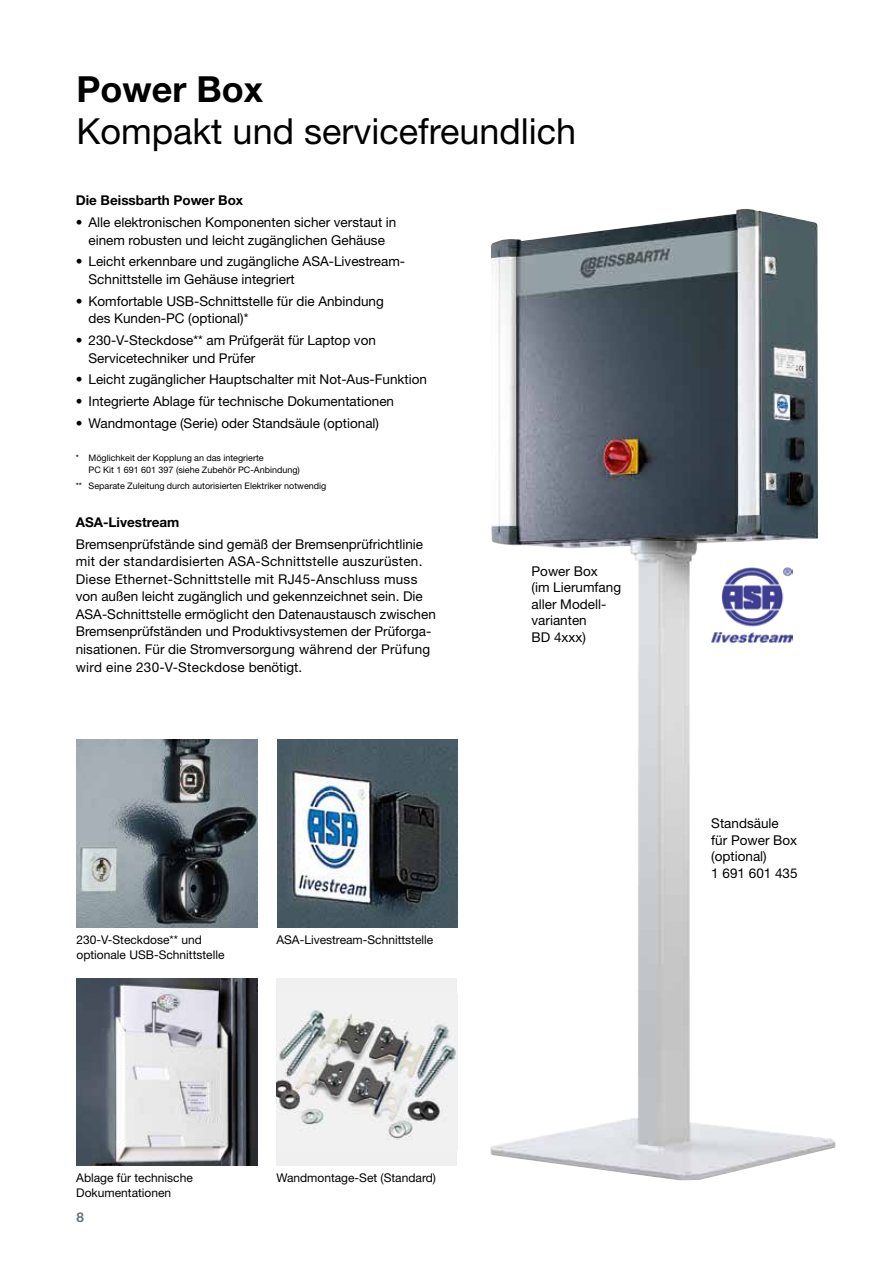
<style>
.page{position:relative;width:893px;height:1263px;background:#fff}
.page>*{position:absolute;margin:0;border:0;box-sizing:border-box;transform-origin:0 0}
.t1{font:36px "Helvetica Neue LT Pro";color:#000}
.t2{font:700 36px "Helvetica Neue LT Pro";color:#000}
.t3{font:13.5px/17.5px "Helvetica Neue LT Pro";color:#000}
.t4{font:700 13.5px "Helvetica Neue LT Pro";color:#000}
.t5{font:700 13.5px "Helvetica Neue LT Pro";color:#68757d}
.t6{font:12px/15px "Helvetica Neue LT Pro";color:#000}
.t7{font:9px/12px "Helvetica Neue LT Pro";color:#000}
</style>
<div class="page">
<img style="left:490px;top:209px;width:345px;height:971px">
<img style="left:277px;top:740px;width:181px;height:187px">
<img style="left:77px;top:978px;width:180px;height:187px">
<div style="left:276px;top:978px;width:181px;height:187px;background:#f0f0f0"></div>
<img style="left:276px;top:1010px;width:180px;height:130px">
<img style="left:711px;top:566px;width:81px;height:77px">
<img style="left:77px;top:740px;width:180px;height:187px">
<h1 class="t2" style="left:77px;top:67px;width:188px">Power Box</h1>
<h1 class="t1" style="left:77px;top:109px;width:501px">Kompakt und servicefreundlich</h1>
<p class="t4" style="left:76px;top:192px;width:169px">Die Beissbarth Power Box</p>
<p class="t3" style="left:76px;top:213px;width:322px;text-align:center">• Alle elektronischen Komponenten sicher verstaut in einem robusten und leicht zugänglichen Gehäuse</p>
<p class="t3" style="left:89px;top:252px;width:318px;text-indent:-13px">• Leicht erkennbare und zugängliche ASA-Livestream-<br>Schnittstelle im Gehäuse integriert</p>
<p class="t3" style="left:89px;top:292px;width:297px;text-indent:-13px">• Komfortable USB-Schnittstelle für die Anbindung des Kunden-PC (optional)*</p>
<p class="t3" style="left:89px;top:331px;width:289px;text-indent:-13px">• 230-V-Steckdose** am Prüfgerät für Laptop von<br>Servicetechniker und Prüfer</p>
<p class="t3" style="left:76px;top:371px;width:353px">• Leicht zugänglicher Hauptschalter mit Not-Aus-Funktion</p>
<p class="t3" style="left:76px;top:392px;width:320px">• Integrierte Ablage für technische Dokumentationen</p>
<p class="t3" style="left:76px;top:414px;width:305px">• Wandmontage (Serie) oder Standsäule (optional)</p>
<p class="t7" style="left:89px;top:451px;width:213px;text-indent:-13px">* Möglichkeit der Kopplung an das integrierte<br>PC Kit 1 691 601 397 (siehe Zubehör PC-Anbindung)</p>
<p class="t7" style="left:76px;top:479px;width:252px">** Separate Zuleitung durch autorisierten Elektriker notwendig</p>
<p class="t4" style="left:76px;top:514px;width:105px">ASA-Livestream</p>
<p class="t3" style="left:76px;top:535px;width:362px">Bremsenprüfstände sind gemäß der Bremsenprüfrichtlinie mit der standardisierten ASA-Schnittstelle auszurüsten.<br>Diese Ethernet-Schnittstelle mit RJ45-Anschluss muss von außen leicht zugänglich und gekennzeichnet sein. Die ASA-Schnittstelle ermöglicht den Datenaustausch zwischen Bremsenprüfständen und Produktivsystemen der Prüforga&shy;nisationen. Für die Stromversorgung während der Prüfung wird eine 230-V-Steckdose benötigt.</p>
<p class="t3" style="left:531px;top:562px;width:91px;line-height:16.5px">Power Box<br>(im Lierumfang aller Modell&shy;varianten<br>BD 4xxx)</p>
<p class="t6" style="left:76px;top:932px;width:127px">230-V-Steckdose** und</p>
<p class="t6" style="left:276px;top:932px;width:158px">ASA-Livestream-Schnittstelle</p>
<p class="t6" style="left:76px;top:947px;width:150px">optionale USB-Schnittstelle</p>
<p class="t6" style="left:76px;top:1170px;width:118px">Ablage für technische<br>Dokumentationen</p>
<p class="t6" style="left:276px;top:1170px;width:161px">Wandmontage-Set (Standard)</p>
<p class="t5" style="left:77px;top:1208px;width:9px">8</p>
<p class="t3" style="left:711px;top:815px;width:88px;line-height:16.5px">Standsäule für Power Box (optional)<br>1 691 601 435</p>
</div>
